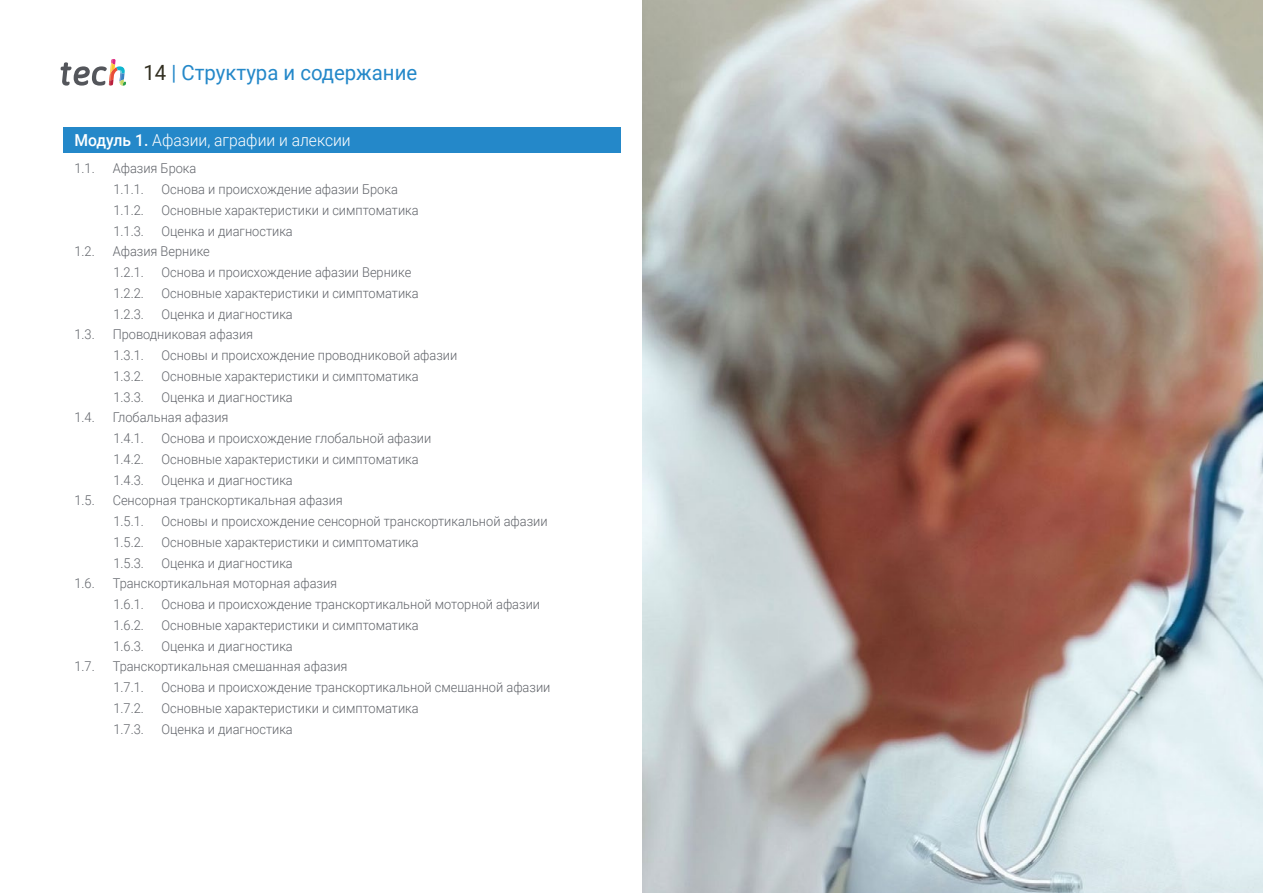
<style>
.page{position:relative;width:1263px;height:893px;background:#fff}
.page>*{position:absolute;margin:0;border:0;box-sizing:border-box;transform-origin:0 0}
.t1{font:21px "Roboto";color:#2488c9}
.t2{font:300 16.5px "Roboto";color:#fff;scale:.95 1}
.t3{font:300 13.5px/20.7px "Roboto";color:#61646a;scale:.95 1}
.s1{color:#312e20}
.s2{font-weight:500}
</style>
<div class="page">
<div style="left:63px;top:128px;width:558px;height:25px;background:#2488c9"></div>
<img style="left:642px;top:0;width:621px;height:893px">
<svg style="left:61px;top:59px;width:65px;height:27px"></svg>
<h1 class="t1" style="left:144px;top:57px;width:275px"><span class="s1">14</span> | Структура и содержание</h1>
<p class="t2" style="left:74px;top:129px;width:292px"><span class="s2">Модуль 1.</span> Афазии, аграфии и алексии</p>
<p class="t3" style="left:74px;top:158px;width:23px">1.1.</p>
<p class="t3" style="left:113px;top:158px;width:90px">Афазия Брока<br>1.1.1.</p>
<p class="t3" style="left:161px;top:179px;width:250px">Основа и происхождение афазии Брока</p>
<p class="t3" style="left:113px;top:199px;width:34px">1.1.2.</p>
<p class="t3" style="left:161px;top:199px;width:272px">Основные характеристики и симптоматика</p>
<p class="t3" style="left:113px;top:220px;width:34px">1.1.3.</p>
<p class="t3" style="left:161px;top:220px;width:140px">Оценка и диагностика</p>
<p class="t3" style="left:74px;top:241px;width:23px">1.2.</p>
<p class="t3" style="left:113px;top:241px;width:104px">Афазия Вернике<br>1.2.1.</p>
<p class="t3" style="left:161px;top:262px;width:265px">Основа и происхождение афазии Вернике</p>
<p class="t3" style="left:113px;top:282px;width:34px">1.2.2.</p>
<p class="t3" style="left:161px;top:282px;width:272px">Основные характеристики и симптоматика</p>
<p class="t3" style="left:113px;top:303px;width:34px">1.2.3.</p>
<p class="t3" style="left:161px;top:303px;width:140px">Оценка и диагностика</p>
<p class="t3" style="left:74px;top:324px;width:23px">1.3.</p>
<p class="t3" style="left:113px;top:324px;width:149px">Проводниковая афазия<br>1.3.1.</p>
<p class="t3" style="left:161px;top:345px;width:313px">Основы и происхождение проводниковой афазии</p>
<p class="t3" style="left:113px;top:365px;width:34px">1.3.2.</p>
<p class="t3" style="left:161px;top:365px;width:272px">Основные характеристики и симптоматика</p>
<p class="t3" style="left:113px;top:386px;width:34px">1.3.3.</p>
<p class="t3" style="left:161px;top:386px;width:140px">Оценка и диагностика</p>
<p class="t3" style="left:74px;top:407px;width:23px">1.4.</p>
<p class="t3" style="left:113px;top:407px;width:123px">Глобальная афазия<br>1.4.1.</p>
<p class="t3" style="left:161px;top:428px;width:286px">Основа и происхождение глобальной афазии</p>
<p class="t3" style="left:113px;top:448px;width:34px">1.4.2.</p>
<p class="t3" style="left:161px;top:448px;width:272px">Основные характеристики и симптоматика</p>
<p class="t3" style="left:113px;top:469px;width:34px">1.4.3.</p>
<p class="t3" style="left:161px;top:469px;width:140px">Оценка и диагностика</p>
<p class="t3" style="left:74px;top:490px;width:23px">1.5.</p>
<p class="t3" style="left:113px;top:490px;width:244px">Сенсорная транскортикальная афазия<br>1.5.1.</p>
<p class="t3" style="left:161px;top:511px;width:408px">Основы и происхождение сенсорной транскортикальной афазии</p>
<p class="t3" style="left:113px;top:531px;width:34px">1.5.2.</p>
<p class="t3" style="left:161px;top:531px;width:272px">Основные характеристики и симптоматика</p>
<p class="t3" style="left:113px;top:552px;width:34px">1.5.3.</p>
<p class="t3" style="left:161px;top:552px;width:140px">Оценка и диагностика</p>
<p class="t3" style="left:74px;top:573px;width:23px">1.6.</p>
<p class="t3" style="left:113px;top:573px;width:238px">Транскортикальная моторная афазия<br>1.6.1.</p>
<p class="t3" style="left:161px;top:594px;width:400px">Основа и происхождение транскортикальной моторной афазии</p>
<p class="t3" style="left:113px;top:614px;width:34px">1.6.2.</p>
<p class="t3" style="left:161px;top:614px;width:272px">Основные характеристики и симптоматика</p>
<p class="t3" style="left:113px;top:635px;width:34px">1.6.3.</p>
<p class="t3" style="left:161px;top:635px;width:140px">Оценка и диагностика</p>
<p class="t3" style="left:74px;top:656px;width:23px">1.7.</p>
<p class="t3" style="left:113px;top:656px;width:249px">Транскортикальная смешанная афазия<br>1.7.1.</p>
<p class="t3" style="left:161px;top:677px;width:411px">Основа и происхождение транскортикальной смешанной афазии</p>
<p class="t3" style="left:113px;top:697px;width:34px">1.7.2.</p>
<p class="t3" style="left:161px;top:697px;width:272px">Основные характеристики и симптоматика</p>
<p class="t3" style="left:113px;top:718px;width:34px">1.7.3.</p>
<p class="t3" style="left:161px;top:718px;width:140px">Оценка и диагностика</p>
</div>
